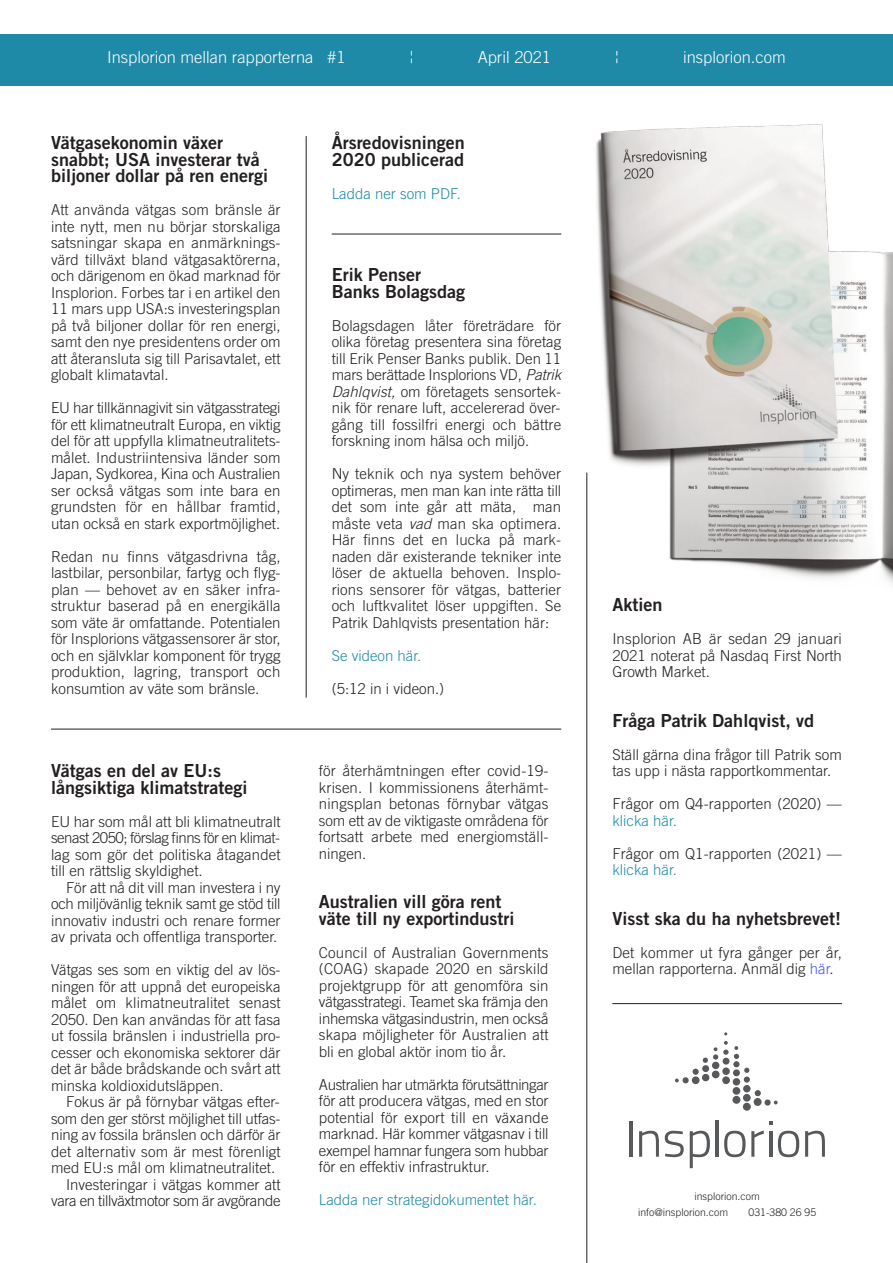
<style>
.page{position:relative;width:893px;height:1263px;background:#fff}
.page>*{position:absolute;margin:0;border:0;box-sizing:border-box;transform-origin:0 0}
.t1{font:18px/16.5px "Trade Gothic LT Std Bd 2";color:#231f20}
.t2{font:300 16.5px "Trade Gothic LT Std";color:#fff}
.t3{font:300 15px/16.5px "Trade Gothic LT Std";color:#231f20;text-align:justify}
.t4{font:300 15px/16.5px "Trade Gothic LT Std";letter-spacing:-.02em;color:#231f20;text-align:right}
.t5{font:300 15px "Trade Gothic LT Std";color:#1e8aa8}
.t6{font:300 10.5px "Trade Gothic LT Std";color:#231f20}
.s1{font-style:italic}
.s2{color:#1e8aa8}
.s3{color:#4055ff}
</style>
<div class="page">
<img style="left:561px;top:124px;width:332px;height:574px">
<div style="left:0;top:34px;width:893px;height:51px;background:#1e8aa8"></div>
<hr style="left:306px;top:136px;width:1px;height:561px;background:#231f20">
<hr style="left:587px;top:472px;width:1px;height:791px;background:#231f20">
<hr style="left:629px;top:1121px;width:3px;height:36px;background:#57585a">
<svg style="left:639px;top:1131px;width:20px;height:26px"></svg>
<svg style="left:665px;top:1131px;width:19px;height:26px"></svg>
<svg style="left:690px;top:1131px;width:20px;height:37px"></svg>
<hr style="left:715px;top:1120px;width:4px;height:37px;background:#57585a">
<svg style="left:724px;top:1131px;width:40px;height:26px"></svg>
<svg style="left:769px;top:1121px;width:3px;height:4px"></svg>
<hr style="left:769px;top:1131px;width:3px;height:26px;background:#57585a">
<svg style="left:778px;top:1131px;width:21px;height:26px"></svg>
<svg style="left:805px;top:1131px;width:20px;height:26px"></svg>
<div style="left:712px;top:1070px;width:7px;height:8px;background:#57585a;border-radius:50%"></div>
<div style="left:692px;top:1076px;width:7px;height:8px;background:#57585a;border-radius:50%"></div>
<div style="left:722px;top:1076px;width:8px;height:8px;background:#57585a;border-radius:50%"></div>
<div style="left:733px;top:1087px;width:7px;height:8px;background:#57585a;border-radius:50%"></div>
<div style="left:733px;top:1078px;width:7px;height:7px;background:#57585a;border-radius:50%"></div>
<div style="left:733px;top:1069px;width:7px;height:7px;background:#57585a;border-radius:50%"></div>
<div style="left:732px;top:1096px;width:8px;height:8px;background:#57585a;border-radius:50%"></div>
<div style="left:743px;top:1094px;width:8px;height:7px;background:#57585a;border-radius:50%"></div>
<div style="left:743px;top:1085px;width:8px;height:7px;background:#57585a;border-radius:50%"></div>
<div style="left:743px;top:1103px;width:8px;height:8px;background:#57585a;border-radius:50%"></div>
<div style="left:754px;top:1098px;width:8px;height:8px;background:#57585a;border-radius:50%"></div>
<div style="left:702px;top:1074px;width:7px;height:7px;background:#57585a;border-radius:50%"></div>
<div style="left:744px;top:1076px;width:6px;height:7px;background:#57585a;border-radius:50%"></div>
<svg style="left:755px;top:1090px;width:6px;height:6px"></svg>
<div style="left:682px;top:1077px;width:7px;height:6px;background:#57585a;border-radius:50%"></div>
<div style="left:764px;top:1099px;width:7px;height:6px;background:#57585a;border-radius:50%"></div>
<svg style="left:774px;top:1100px;width:4px;height:4px"></svg>
<svg style="left:675px;top:1078px;width:4px;height:4px"></svg>
<svg style="left:693px;top:1041px;width:56px;height:34px"></svg>
<hr style="left:332px;top:234px;width:229px;height:1px;background:#231f20">
<hr style="left:612px;top:1003px;width:230px;height:1px;background:#231f20">
<hr style="left:51px;top:729px;width:510px;height:1px;background:#231f20">
<p class="t2" style="left:107px;top:51px;width:240px">Insplorion mellan rapporterna #1</p>
<p class="t2" style="left:410px;top:51px;width:5px">¦</p>
<p class="t2" style="left:478px;top:51px;width:75px">April 2021</p>
<p class="t2" style="left:615px;top:51px;width:5px">¦</p>
<p class="t2" style="left:683px;top:51px;width:104px">insplorion.com</p>
<p class="t1" style="left:51px;top:137px;width:219px">Vätgasekonomin växer snabbt; USA investerar två biljoner dollar på ren energi</p>
<p class="t3" style="left:51px;top:203px;width:231px">Att använda vätgas som bränsle är inte nytt, men nu börjar storskaliga satsningar skapa en anmärknings&shy;värd tillväxt bland vätgasaktörerna, och därigenom en ökad marknad för Insplorion. Forbes tar i en artikel den 11 mars upp USA:s investeringsplan på två biljoner dollar för ren energi, samt den nye presidentens order om att återansluta sig till Parisavtalet, ett globalt klimatavtal.</p>
<p class="t3" style="left:51px;top:401px;width:231px">EU har tillkännagivit sin vätgasstrategi för ett klimatneutralt Europa, en viktig del för att uppfylla klimatneutralitets&shy;målet. Industriintensiva länder som Japan, Sydkorea, Kina och Australien ser också vätgas som inte bara en grundsten för en hållbar framtid, utan också en stark exportmöjlighet.</p>
<p class="t3" style="left:51px;top:549px;width:231px">Redan nu finns vätgasdrivna tåg, lastbilar, personbilar, fartyg och flyg&shy;plan — behovet av en säker infra&shy;struktur baserad på en energikälla som väte är omfattande. Potentialen för Insplorions vätgassensorer är stor, och en självklar komponent för trygg produktion, lagring, transport och konsumtion av väte som bränsle.</p>
<p class="t1" style="left:51px;top:765px;width:172px">Vätgas en del av EU:s</p>
<p class="t1" style="left:51px;top:781px;width:198px">långsiktiga klimatstrategi</p>
<p class="t3" style="left:51px;top:815px;width:231px">EU har som mål att bli klimatneutralt senast 2050; förslag finns för en klimat - lag som gör det politiska åtagandet till en rättslig skyldighet.</p>
<p class="t3" style="left:51px;top:881px;width:231px;text-indent:15px">För att nå dit vill man investera i ny och miljövänlig teknik samt ge stöd till innovativ industri och renare former av privata och offentliga transporter.</p>
<p class="t3" style="left:51px;top:963px;width:231px">Vätgas ses som en viktig del av lös&shy;ningen för att uppnå det europeiska målet om klimatneutralitet senast 2050. Den kan användas för att fasa ut fossila bränslen i industriella pro&shy;cesser och ekonomiska sektorer där det är både brådskande och svårt att minska koldioxidutsläppen.</p>
<p class="t3" style="left:51px;top:1095px;width:231px;text-indent:15px">Fokus är på förnybar vätgas efter&shy;som den ger störst möjlighet till utfas&shy;ning av fossila bränslen och därför är det alternativ som är mest förenligt med EU:s mål om klimatneutralitet.</p>
<p class="t4" style="left:51px;top:1178px;width:231px">Investeringar i vätgas kommer att vara en tillväxtmotor som är avgörande</p>
<p class="t1" style="left:332px;top:137px;width:135px">Årsredovisningen</p>
<p class="t1" style="left:332px;top:153px;width:134px">2020 publicerad</p>
<p class="t5" style="left:332px;top:188px;width:131px">Ladda ner som PDF.</p>
<p class="t1" style="left:332px;top:269px;width:91px">Erik Penser</p>
<p class="t1" style="left:332px;top:285px;width:135px">Banks Bolagsdag</p>
<p class="t3" style="left:332px;top:318px;width:231px">Bolagsdagen låter företrädare för olika företag presentera sina företag till Erik Penser Banks publik. Den 11 mars berättade Insplorions VD, <span class="s1">Patrik Dahlqvist,</span> om företagets sensortek&shy;nik för renare luft, accelererad över&shy;gång till fossilfri energi och bättre forskning inom hälsa och miljö.</p>
<p class="t3" style="left:332px;top:467px;width:231px">Ny teknik och nya system behöver optimeras, men man kan inte rätta till det som inte går att mäta, man måste veta <span class="s1">vad</span> man ska optimera.<br>Här finns det en lucka på mark&shy;naden där existerande tekniker inte löser de aktuella behoven. Insplo&shy;rions sensorer för vätgas, batterier och luftkvalitet löser uppgiften. Se Patrik Dahlqvists presentation här:</p>
<p class="t5" style="left:332px;top:650px;width:91px">Se videon här.</p>
<p class="t3" style="left:332px;top:681px;width:114px">(5:12 in i videon.)</p>
<p class="t3" style="left:319px;top:764px;width:231px">för återhämtningen efter covid-19- krisen. I kommissionens återhämt&shy;ningsplan betonas förnybar vätgas som ett av de viktigaste områdena för fortsatt arbete med energiomställ&shy;ningen.</p>
<p class="t1" style="left:319px;top:896px;width:184px">Australien vill göra rent</p>
<p class="t1" style="left:319px;top:912px;width:197px">väte till ny exportindustri</p>
<p class="t3" style="left:319px;top:945px;width:231px">Council of Australian Governments (COAG) skapade 2020 en särskild projektgrupp för att genomföra sin vätgasstrategi. Teamet ska främja den inhemska vätgasindustrin, men också skapa möjligheter för Australien att bli en global aktör inom tio år.</p>
<p class="t3" style="left:319px;top:1077px;width:231px">Australien har utmärkta förutsättningar för att producera vätgas, med en stor potential för export till en växande marknad. Här kommer vätgasnav i till exempel hamnar fungera som hubbar för en effektiv infrastruktur.</p>
<p class="t5" style="left:319px;top:1194px;width:220px">Ladda ner strategidokumentet här.</p>
<p class="t1" style="left:612px;top:599px;width:52px">Aktien</p>
<p class="t3" style="left:612px;top:632px;width:231px">Insplorion AB är sedan 29 januari 2021 noterat på Nasdaq First North Growth Market.</p>
<p class="t1" style="left:612px;top:714px;width:203px">Fråga Patrik Dahlqvist, vd</p>
<p class="t3" style="left:612px;top:748px;width:231px">Ställ gärna dina frågor till Patrik som tas upp i nästa rapportkommentar.</p>
<p class="t3" style="left:612px;top:797px;width:231px">Frågor om Q4-rapporten (2020) — <span class="s2">klicka här.</span></p>
<p class="t3" style="left:612px;top:847px;width:231px">Frågor om Q1-rapporten (2021) — <span class="s2">klicka här.</span></p>
<p class="t1" style="left:612px;top:912px;width:230px">Visst ska du ha nyhetsbrevet!</p>
<p class="t3" style="left:612px;top:946px;width:231px">Det kommer ut fyra gånger per år, mellan rapporterna. Anmäl dig <span class="s3">här</span>.</p>
<p class="t6" style="left:694px;top:1192px;width:67px">insplorion.com</p>
<p class="t6" style="left:638px;top:1208px;width:92px">info@insplorion.com</p>
<p class="t6" style="left:748px;top:1208px;width:69px">031-380 26 95</p>
</div>
